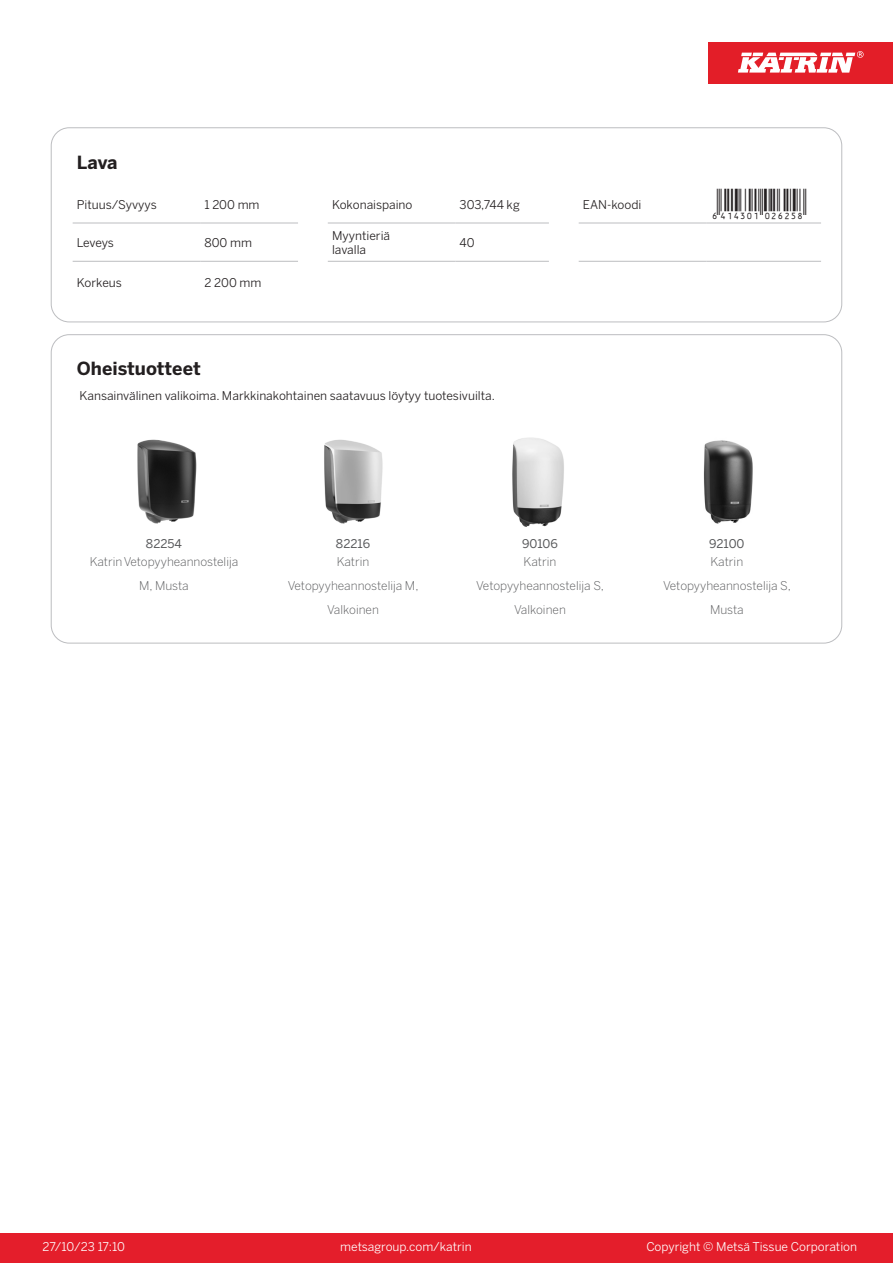
<style>
.page{position:relative;width:893px;height:1263px;background:#fff}
.page>*{position:absolute;margin:0;border:0;box-sizing:border-box;transform-origin:0 0}
.T_EAN{font:30px "Viisas EAN Matala";color:#231f20}
.T_TableHeader{font:700 18px "Benton Sans";color:#231f20}
.T_TableBody{font:12px "Benton Sans";color:#231f20}
.T_RelatedName{font:300 12px/24px "Benton Sans";color:#57585a;text-align:center}
.t1{font:12px "Benton Sans";color:#fff}
.T_RelatedCode{font:12px "Benton Sans";color:#57585a}
</style>
<div class="page">
<div style="left:0;top:1233px;width:893px;height:30px;background:#e41e2b"></div>
<div style="left:708px;top:43px;width:185px;height:41px;background:#e31e28"></div>
<svg style="left:738px;top:51px;width:126px;height:22px"></svg>
<hr style="left:73px;top:223px;width:127px;height:1px;background:#bcbdc0">
<hr style="left:200px;top:223px;width:98px;height:1px;background:#bcbdc0">
<hr style="left:328px;top:223px;width:127px;height:1px;background:#bcbdc0">
<hr style="left:455px;top:223px;width:94px;height:1px;background:#bcbdc0">
<hr style="left:579px;top:223px;width:127px;height:1px;background:#bcbdc0">
<hr style="left:706px;top:223px;width:115px;height:1px;background:#bcbdc0">
<hr style="left:73px;top:261px;width:127px;height:1px;background:#bcbdc0">
<hr style="left:200px;top:261px;width:98px;height:1px;background:#bcbdc0">
<hr style="left:328px;top:261px;width:127px;height:1px;background:#bcbdc0">
<hr style="left:455px;top:261px;width:94px;height:1px;background:#bcbdc0">
<hr style="left:579px;top:261px;width:127px;height:1px;background:#bcbdc0">
<hr style="left:706px;top:261px;width:115px;height:1px;background:#bcbdc0">
<div style="left:51px;top:128px;width:791px;height:194px;border:1px solid #bcbdc0;border-radius:18px"></div>
<img style="left:137px;top:439px;width:60px;height:85px">
<img style="left:324px;top:439px;width:59px;height:85px">
<img style="left:512px;top:437px;width:52px;height:90px">
<img style="left:703px;top:440px;width:50px;height:84px">
<p class="T_TableHeader" style="left:77px;top:151px;width:42px">Lava</p>
<p class="T_TableBody" style="left:77px;top:197px;width:81px">Pituus/Syvyys</p>
<p class="T_TableBody" style="left:204px;top:197px;width:57px">1 200 mm</p>
<p class="T_TableBody" style="left:332px;top:197px;width:82px">Kokonaispaino</p>
<p class="T_TableBody" style="left:460px;top:197px;width:62px">303,744 kg</p>
<p class="T_TableBody" style="left:583px;top:197px;width:60px">EAN-koodi</p>
<p class="T_EAN" style="left:710px;top:188px;width:97px">*6414301026258*</p>
<p class="T_TableBody" style="left:77px;top:235px;width:39px">Leveys</p>
<p class="T_TableBody" style="left:204px;top:235px;width:49px">800 mm</p>
<p class="T_TableBody" style="left:332px;top:228px;width:60px">Myyntieriä</p>
<p class="T_TableBody" style="left:332px;top:243px;width:36px">lavalla</p>
<p class="T_TableBody" style="left:460px;top:235px;width:17px">40</p>
<p class="T_TableBody" style="left:77px;top:276px;width:47px">Korkeus</p>
<p class="T_TableBody" style="left:204px;top:276px;width:58px">2 200 mm</p>
<p class="T_TableHeader" style="left:77px;top:357px;width:125px">Oheistuotteet</p>
<p class="T_TableBody" style="left:80px;top:388px;width:417px">Kansainvälinen valikoima. Markkinakohtainen saatavuus löytyy tuotesivuilta.</p>
<p class="T_RelatedCode" style="left:146px;top:537px;width:38px">82254</p>
<p class="T_RelatedCode" style="left:336px;top:537px;width:36px">82216</p>
<p class="T_RelatedCode" style="left:522px;top:537px;width:37px">90106</p>
<p class="T_RelatedCode" style="left:709px;top:537px;width:37px">92100</p>
<p class="T_RelatedName" style="left:90px;top:550px;width:150px">Katrin Vetopyyheannostelija<br>M, Musta</p>
<p class="T_RelatedName" style="left:288px;top:550px;width:132px">Katrin<br>Vetopyyheannostelija M,<br>Valkoinen</p>
<p class="T_RelatedName" style="left:476px;top:550px;width:129px">Katrin<br>Vetopyyheannostelija S,<br>Valkoinen</p>
<p class="T_RelatedName" style="left:663px;top:550px;width:129px">Katrin<br>Vetopyyheannostelija S,<br>Musta</p>
<p class="t1" style="left:43px;top:1239px;width:84px">27/10/23 17:10</p>
<p class="t1" style="left:340px;top:1239px;width:133px">metsagroup.com/katrin</p>
<p class="t1" style="left:646px;top:1239px;width:212px">Copyright © Metsä Tissue Corporation</p>
</div>
